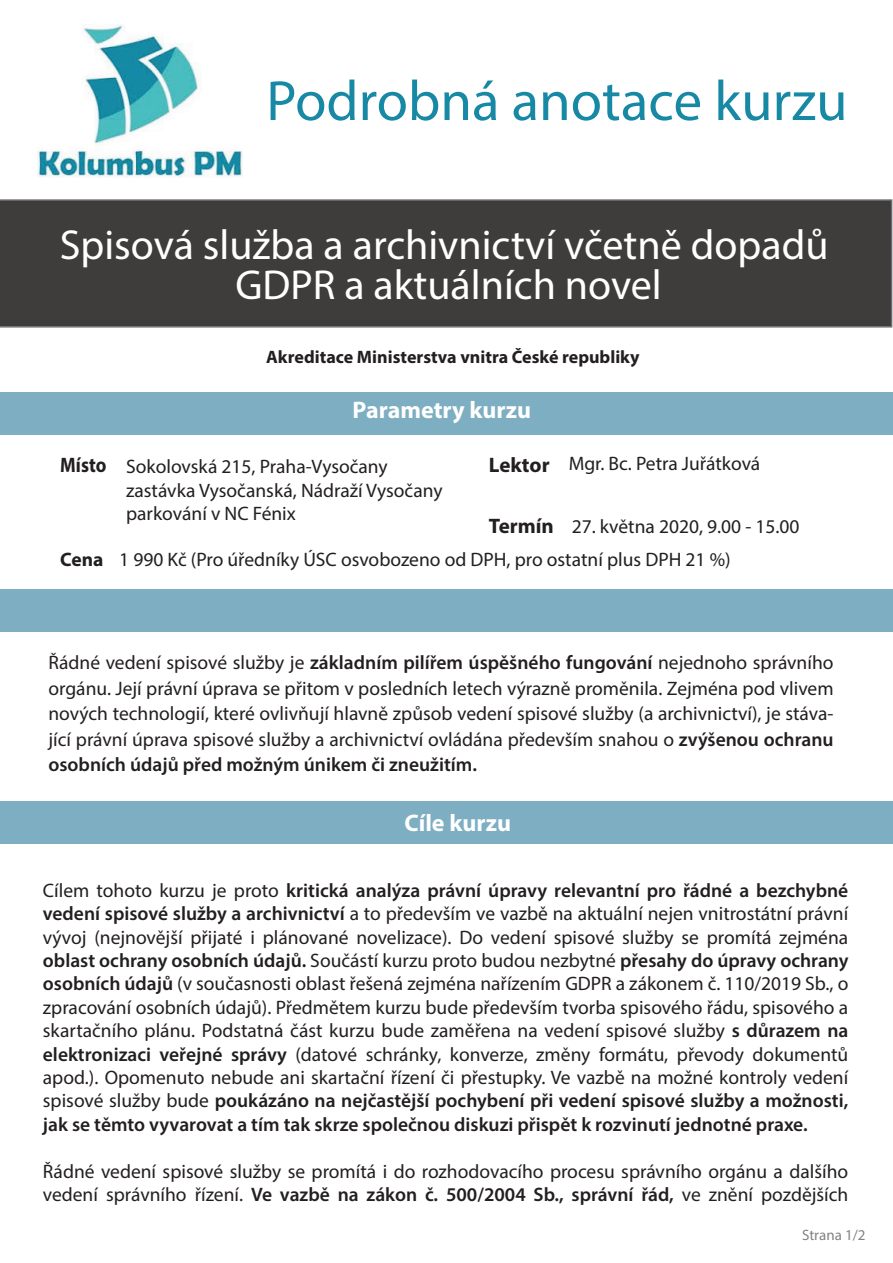
<style>
.page{position:relative;width:893px;height:1263px;background:#fff}
.page>*{position:absolute;margin:0;border:0;box-sizing:border-box;transform-origin:0 0}
.t1{font:57px "Myriad Pro";color:#1889a5}
.t2{font:42px/39.9px "Myriad Pro";color:#fff;text-align:center}
.t3{font:700 24px "Myriad Pro";color:#fff}
.t4{font:700 21px "Myriad Pro";color:#231f20}
.t5{font:700 21px "Myriad Pro";color:#231f20;scale:.88 1}
.t6{font:19.5px/23.4px "Myriad Pro";color:#231f20}
.t7{font:700 18px "Myriad Pro";color:#231f20}
.t8{font:15px "Myriad Pro";color:#808285}
.s1{font-weight:700}
.s2{font-weight:600}
</style>
<div class="page">
<div style="left:0;top:199px;width:892px;height:129px;background:#3e3d3c"></div>
<div style="left:0;top:392px;width:893px;height:42px;background:#7eaec2"></div>
<div style="left:0;top:802px;width:893px;height:42px;background:#7eaec2"></div>
<img style="left:38px;top:24px;width:204px;height:153px">
<div style="left:0;top:589px;width:893px;height:42px;background:#7eaec2"></div>
<h1 class="t1" style="left:266px;top:66px;width:583px">Podrobná anotace kurzu</h1>
<h2 class="t2" style="left:60px;top:224px;width:770px">Spisová služba a archivnictví včetně dopadů<br>GDPR a aktuálních novel</h2>
<p class="t7" style="left:266px;top:345px;width:375px">Akreditace Ministerstva vnitra České republiky</p>
<p class="t3" style="left:353px;top:394px;width:180px">Parametry kurzu</p>
<p class="t5" style="left:60px;top:451px;width:54px">Místo</p>
<p class="t4" style="left:489px;top:451px;width:62px">Lektor</p>
<p class="t6" style="left:126px;top:455px;width:318px">Sokolovská 215, Praha-Vysočany zastávka Vysočanská, Nádraží Vysočany parkování v NC Fénix</p>
<p class="t4" style="left:489px;top:513px;width:66px">Termín</p>
<p class="t6" style="left:569px;top:452px;width:193px">Mgr. Bc. Petra Juřátková</p>
<p class="t6" style="left:572px;top:515px;width:229px">27. května 2020, 9.00 - 15.00</p>
<p class="t6" style="left:60px;top:548px;width:672px"><span class="s1">Cena</span> 1 990 Kč (Pro úředníky ÚSC osvobozeno od DPH, pro ostatní plus DPH 21 %)</p>
<p class="t6" style="left:48px;top:650px;width:787px;line-height:25.5px;text-align:justify">Řádné vedení spisové služby je <span class="s2">základním pilířem úspěšného fungování</span> nejednoho správního orgánu. Její právní úprava se přitom v posledních letech výrazně proměnila. Zejména pod vlivem nových technologií, které ovlivňují hlavně způsob vedení spisové služby (a archivnictví), je stáva&shy;jící právní úprava spisové služby a archivnictví ovládána především snahou o <span class="s2">zvýšenou ochranu osobních údajů před možným únikem či zneužitím.</span></p>
<p class="t3" style="left:405px;top:807px;width:108px">Cíle kurzu</p>
<p class="t6" style="left:43px;top:878px;width:807px;text-align:justify">Cílem tohoto kurzu je proto <span class="s2">kritická analýza právní úpravy relevantní pro řádné a bezchybné vedení spisové služby a archivnictví</span> a to především ve vazbě na aktuální nejen vnitrostátní právní vývoj (nejnovější přijaté i plánované novelizace). Do vedení spisové služby se promítá zejména <span class="s2">oblast ochrany osobních údajů.</span> Součástí kurzu proto budou nezbytné <span class="s2">přesahy do úpravy ochrany osobních údajů</span> (v současnosti oblast řešená zejména nařízením GDPR a zákonem č. 110/2019 Sb., o zpracování osobních údajů). Předmětem kurzu bude především tvorba spisového řádu, spisového a skartačního plánu. Podstatná část kurzu bude zaměřena na vedení spisové služby <span class="s2">s důrazem na elektronizaci veřejné správy</span> (datové schránky, konverze, změny formátu, převody dokumentů apod.). Opomenuto nebude ani skartační řízení či přestupky. Ve vazbě na možné kontroly vedení spisové služby bude <span class="s2">poukázáno na nejčastější pochybení při vedení spisové služby a možnosti, jak se těmto vyvarovat a tím tak skrze společnou diskuzi přispět k rozvinutí jednotné praxe.</span></p>
<p class="t6" style="left:43px;top:1159px;width:807px">Řádné vedení spisové služby se promítá i do rozhodovacího procesu správního orgánu a dalšího vedení správního řízení. <span class="s2">Ve vazbě na zákon č. 500/2004 Sb., správní řád,</span> ve znění pozdějších</p>
<p class="t8" style="left:802px;top:1225px;width:65px">Strana 1/2</p>
</div>
